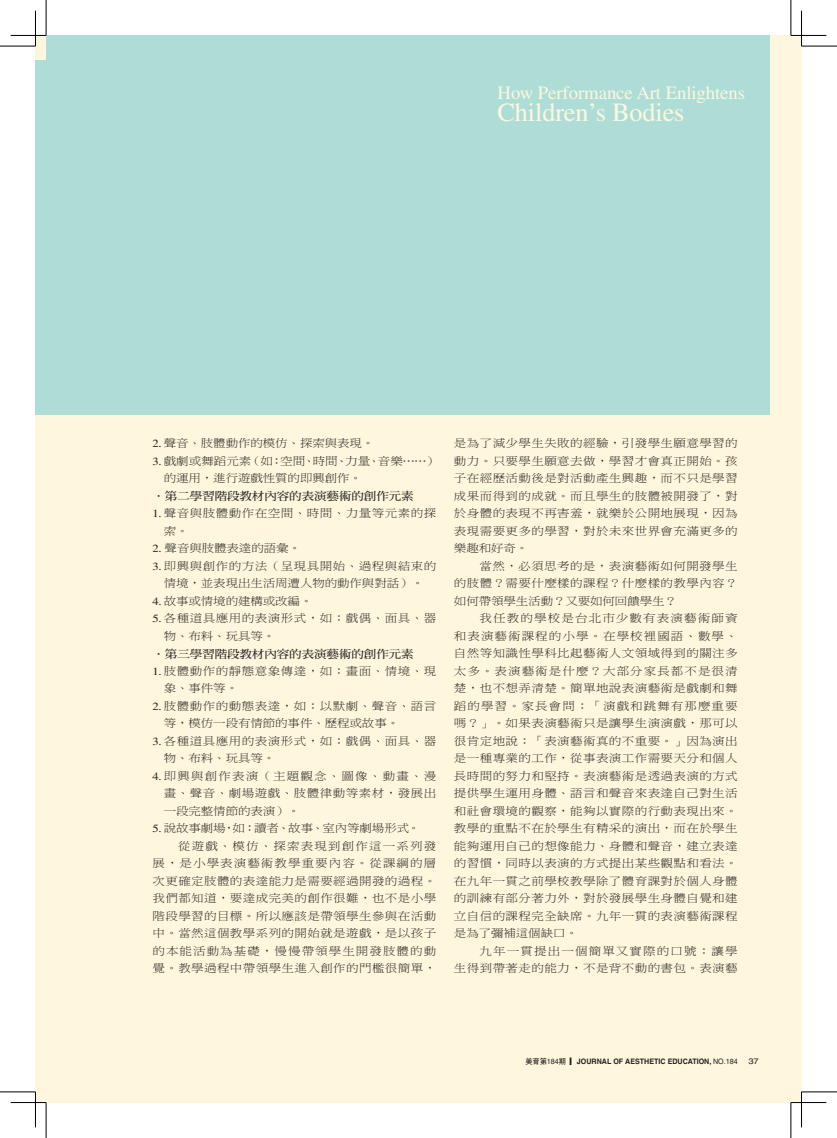
<style>
.page{position:relative;width:837px;height:1138px;background:#fff}
.page>*{position:absolute;margin:0;border:0;box-sizing:border-box;transform-origin:0 0}
.t1{font:26.25px "Times";letter-spacing:-.005em;color:#fef7dd}
.t2{font:18.75px "Times";letter-spacing:-.005em;color:#fef7dd}
.t3{font:11.25px "DF Ming Std W7";letter-spacing:-.005em;color:#231f20;scale:1.11 1}
.t4{font:11px/17.5px "DF Ming Std W3";letter-spacing:.03em;color:#231f20;text-align:justify;scale:1.14 1}
.t5{font:11px/17.5px "DF Ming Std W3";letter-spacing:-.01em;color:#231f20;scale:1.14 1}
.t6{font:11px "DF Ming Std W3";letter-spacing:.085em;color:#231f20;scale:1.14 1}
.t7{font:11px "DF Ming Std W3";letter-spacing:.095em;color:#231f20;scale:1.14 1}
.t8{font:11px "DF Ming Std W3";letter-spacing:.09em;color:#231f20;scale:1.14 1}
.t9{font:8px "Helvetica";color:#231f20;scale:1.18 1}
.t10{font:700 7.5px "Helvetica";color:#231f20;scale:.95 1}
.s1{font-family:"Times"}
.s2{font-family:"DF Hei Bd HK BF";font-weight:400}
.s3{font-weight:400}
</style>
<div class="page">
<div style="left:35px;top:35px;width:766px;height:1067px;background:#aeddd8"></div>
<div style="left:35px;top:415px;width:755px;height:687px;background:#fef7dd"></div>
<div style="left:769px;top:35px;width:32px;height:1067px;background:#fef7dd"></div>
<div style="left:35px;top:35px;width:11px;height:25px;background:#fef7dd"></div>
<hr style="left:11px;top:1101px;width:35px;height:2px;background:#fff">
<hr style="left:790px;top:1101px;width:36px;height:2px;background:#fff">
<hr style="left:800px;top:11px;width:2px;height:35px;background:#fff">
<hr style="left:800px;top:1091px;width:2px;height:36px;background:#fff">
<hr style="left:0;top:46px;width:35px;height:1px;background:#000">
<hr style="left:801px;top:46px;width:35px;height:1px;background:#000">
<hr style="left:0;top:1091px;width:35px;height:1px;background:#000">
<hr style="left:801px;top:1091px;width:35px;height:1px;background:#000">
<hr style="left:46px;top:0;width:1px;height:35px;background:#000">
<hr style="left:46px;top:1102px;width:1px;height:35px;background:#000">
<hr style="left:790px;top:0;width:1px;height:35px;background:#000">
<hr style="left:790px;top:1102px;width:1px;height:35px;background:#000">
<hr style="left:11px;top:35px;width:35px;height:1px;background:#000">
<hr style="left:790px;top:35px;width:36px;height:1px;background:#000">
<hr style="left:11px;top:1102px;width:35px;height:1px;background:#000">
<hr style="left:790px;top:1102px;width:36px;height:1px;background:#000">
<hr style="left:35px;top:11px;width:1px;height:35px;background:#000">
<hr style="left:35px;top:1091px;width:1px;height:36px;background:#000">
<hr style="left:801px;top:11px;width:1px;height:35px;background:#000">
<hr style="left:801px;top:1091px;width:1px;height:36px;background:#000">
<h2 class="t2" style="left:497px;top:82px;width:249px">How Performance Art Enlightens</h2>
<h1 class="t1" style="left:497px;top:98px;width:188px">Children’s Bodies</h1>
<p class="t5" style="left:152px;top:434px;width:196px"><span class="s1">2.</span> 聲音、肢體動作的模仿、探索與表現。</p>
<p class="t5" style="left:164px;top:451px;width:242px;text-indent:-11px"><span class="s1">3.</span> 戲劇或舞蹈元素（如：空間、時間、力量、音樂⋯⋯）的運用，進行遊戲性質的即興創作。</p>
<p class="t3" style="left:152px;top:490px;width:237px">．第二學習階段教材內容的表演藝術的創作元素</p>
<p class="t4" style="left:164px;top:504px;width:240px;text-indent:-11px"><span class="s1">1.</span>聲音與肢體動作在空間、時間、力量等元素的探索。</p>
<p class="t5" style="left:152px;top:539px;width:132px"><span class="s1">2.</span> 聲音與肢體表達的語彙。</p>
<p class="t4" style="left:152px;top:556px;width:250px"><span class="s1">3.</span>即興與創作的方法（呈現具開始、過程與結束的</p>
<p class="t5" style="left:164px;top:574px;width:230px">情境，並表現出生活周遭人物的動作與對話）。</p>
<p class="t5" style="left:152px;top:591px;width:142px"><span class="s1">4.</span> 故事或情境的建構或改編。</p>
<p class="t4" style="left:152px;top:609px;width:250px"><span class="s1">5.</span>各種道具應用的表演形式，如：戲偶、面具、器</p>
<p class="t4" style="left:164px;top:626px;width:99px">物、布料、玩具等。</p>
<p class="t3" style="left:152px;top:647px;width:237px">．第三學習階段教材內容的表演藝術的創作元素</p>
<p class="t4" style="left:152px;top:661px;width:250px"><span class="s1">1.</span>肢體動作的靜態意象傳達，如：畫面、情境、現</p>
<p class="t4" style="left:164px;top:679px;width:67px">象、事件等。</p>
<p class="t4" style="left:152px;top:696px;width:250px"><span class="s1">2.</span>肢體動作的動態表達，如：以默劇、聲音、語言</p>
<p class="t5" style="left:164px;top:714px;width:208px">等，模仿一段有情節的事件、歷程或故事。</p>
<p class="t4" style="left:152px;top:731px;width:250px"><span class="s1">3.</span>各種道具應用的表演形式，如：戲偶、面具、器</p>
<p class="t4" style="left:164px;top:749px;width:99px">物、布料、玩具等。</p>
<p class="t7" style="left:152px;top:769px;width:250px"><span class="s1">4.</span>即興與創作表演（主題觀念、圖像、動畫、漫</p>
<p class="t4" style="left:164px;top:784px;width:240px">畫、聲音、劇場遊戲、肢體律動等素材，發展出</p>
<p class="t5" style="left:164px;top:801px;width:121px">一段完整情節的表演）。</p>
<p class="t5" style="left:152px;top:819px;width:236px"><span class="s1">5.</span> 說故事劇場，如：讀者、故事、室內等劇場形式。</p>
<p class="t8" style="left:178px;top:839px;width:228px">從遊戲、模仿、探索表現到創作這一系列發</p>
<p class="t6" style="left:152px;top:857px;width:250px">展，是小學表演藝術教學重要內容。從課綱的層</p>
<p class="t4" style="left:152px;top:871px;width:250px">次更確定肢體的表達能力是需要經過開發的過程。</p>
<p class="t4" style="left:152px;top:889px;width:250px">我們都知道，要達成完美的創作很難，也不是小學</p>
<p class="t4" style="left:152px;top:906px;width:250px">階段學習的目標。所以應該是帶領學生參與在活動</p>
<p class="t4" style="left:152px;top:924px;width:250px">中。當然這個教學系列的開始就是遊戲，是以孩子</p>
<p class="t6" style="left:152px;top:944px;width:250px">的本能活動為基礎，慢慢帶領學生開發肢體的動</p>
<p class="t4" style="left:152px;top:959px;width:250px">覺。教學過程中帶領學生進入創作的門檻很簡單，</p>
<p class="t4" style="left:454px;top:434px;width:250px">是為了減少學生失敗的經驗，引發學生願意學習的動力。只要學生願意去做，學習才會真正開始。孩子在經歷活動後是對活動產生興趣，而不只是學習成果而得到的成就。而且學生的肢體被開發了，對於身體的表現不再害羞，就樂於公開地展現，因為表現需要更多的學習，對於未來世界會充滿更多的樂趣和好奇。</p>
<p class="t4" style="left:454px;top:556px;width:250px;text-indent:26px">當然，必須思考的是，表演藝術如何開發學生的肢體？需要什麼樣的課程？什麼樣的教學內容？如何帶領學生活動？又要如何回饋學生？</p>
<p class="t4" style="left:454px;top:609px;width:250px;text-indent:26px">我任教的學校是台北市少數有表演藝術師資和表演藝術課程的小學。在學校裡國語、數學、自然等知識性學科比起藝術人文領域得到的關注多太多。表演藝術是什麼？大部分家長都不是很清楚，也不想弄清楚。簡單地說表演藝術是戲劇和舞蹈的學習。家長會問：「演戲和跳舞有那麼重要嗎？」。如果表演藝術只是讓學生演演戲，那可以很肯定地說：「表演藝術真的不重要。」因為演出是一種專業的工作，從事表演工作需要天分和個人長時間的努力和堅持。表演藝術是透過表演的方式提供學生運用身體、語言和聲音來表達自己對生活和社會環境的觀察，能夠以實際的行動表現出來。教學的重點不在於學生有精采的演出，而在於學生能夠運用自己的想像能力、身體和聲音，建立表達的習慣，同時以表演的方式提出某些觀點和看法。在九年一貫之前學校教學除了體育課對於個人身體的訓練有部分著力外，對於發展學生身體自覺和建立自信的課程完全缺席。九年一貫的表演藝術課程是為了彌補這個缺口。</p>
<p class="t4" style="left:454px;top:941px;width:250px;text-align:right">九年一貫提出一個簡單又實際的口號：讓學<br>生得到帶著走的能力，不是背不動的書包。表演藝</p>
<p class="t10" style="left:525px;top:1056px;width:225px"><span class="s2">美育第</span><span class="s3">184</span><span class="s2">期 ▎</span>JOURNAL OF AESTHETIC EDUCATION, <span class="s3">NO.184</span></p>
<p class="t9" style="left:748px;top:1056px;width:6px">37</p>
</div>
